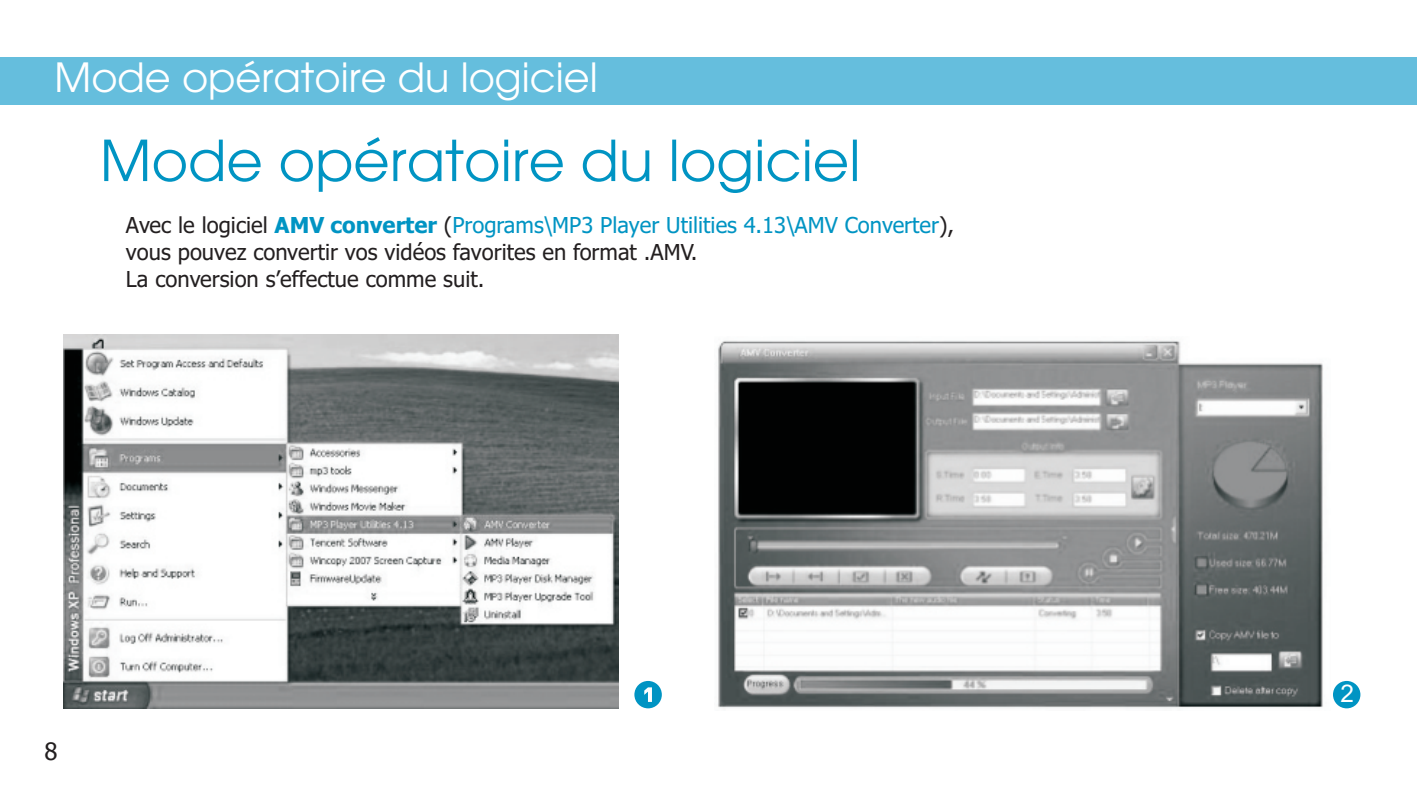
<style>
.page{position:relative;width:1418px;height:794px;background:#fff}
.page>*{position:absolute;margin:0;border:0;box-sizing:border-box;transform-origin:0 0}
.t1{font:56px "Avant Garde";color:#0094c3}
.t2{font:40px "Avant Garde";color:#fff}
.t3{font:24.4px "Arial";color:#fff}
.t4{font:24px "Tahoma";color:#231f20}
.t5{font:22px/26.4px "Tahoma";color:#231f20}
.t6{font:22px "Tahoma";color:#0094c3}
.s1{color:#231f20}
.s2{font-weight:700}
</style>
<div class="page">
<div style="left:0;top:57px;width:1416px;height:47px;background:#65bedd"></div>
<div style="left:634px;top:681px;width:28px;height:27px;background:#0094c3;border-radius:50%"></div>
<svg style="left:644px;top:687px;width:8px;height:15px"></svg>
<div style="left:1332px;top:681px;width:28px;height:27px;background:#0094c3;border-radius:50%"></div>
<img style="left:64px;top:334px;width:554px;height:375px">
<img style="left:717px;top:340px;width:606px;height:369px">
<h2 class="t2" style="left:55px;top:62px;width:544px">Mode opératoire du logiciel</h2>
<h1 class="t1" style="left:100px;top:139px;width:762px">Mode opératoire du logiciel</h1>
<p class="t6" style="left:126px;top:217px;width:829px"><span class="s1">Avec le logiciel</span> <span class="s2">AMV converter</span> Programs\MP3 Player Utilities 4.13\AMV Converter<span class="s1">),</span></p>
<p class="t5" style="left:126px;top:214px;width:573px;text-indent:318px">(<br>vous pouvez convertir vos vidéos favorites en format .AMV.<br>La conversion s’effectue comme suit.</p>
<p class="t4" style="left:44px;top:742px;width:15px">8</p>
<p class="t3" style="left:1340px;top:684px;width:15px">2</p>
</div>
